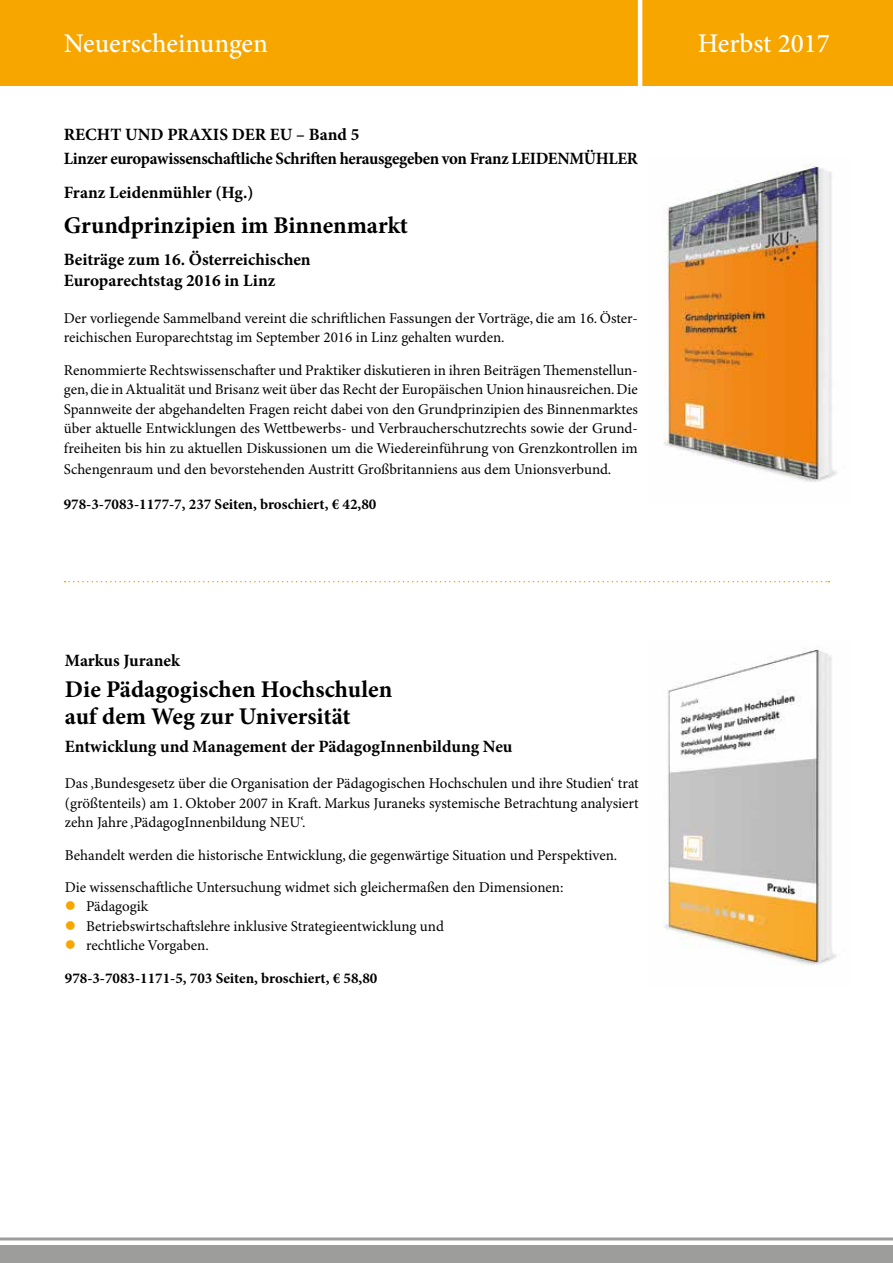
<style>
.page{position:relative;width:893px;height:1263px;background:#fff}
.page>*{position:absolute;margin:0;border:0;box-sizing:border-box;transform-origin:0 0}
.t1{font:500 27px "Minion Pro";color:#fff}
.t2{font:700 24px/27px "Minion Pro";color:#000}
.t3{font:700 17.25px/23.7px "Minion Pro";letter-spacing:-.005em;color:#000}
.t4{font:15px/19.5px "Minion Pro";color:#000}
.t5{font:700 15px/32.2px "Minion Pro";color:#000}
.s1{color:#f7a600}
.s2{font-weight:400}
</style>
<div class="page">
<div style="left:0;top:1246px;width:893px;height:17px;background:#9d9d9c"></div>
<hr style="left:0;top:1237px;width:893px;height:3px;background:#9d9d9c">
<div style="left:0;top:0;width:893px;height:85px;background:#f7a600"></div>
<hr style="left:638px;top:0;width:4px;height:97px;background:#fff">
<img style="left:663px;top:164px;width:174px;height:318px">
<img style="left:663px;top:648px;width:174px;height:318px">
<svg style="left:65px;top:581px;width:764px;height:1px"></svg>
<h1 class="t1" style="left:64px;top:25px;width:206px">Neuerscheinungen</h1>
<h1 class="t1" style="left:698px;top:25px;width:134px">Herbst 2017</h1>
<p class="t3" style="left:64px;top:123px;width:576px">RECHT UND PRAXIS DER EU – Band 5<br>Linzer europawissenschaftliche Schriften herausgegeben von Franz LEIDENMÜHLER</p>
<p class="t3" style="left:64px;top:181px;width:191px">Franz Leidenmühler (Hg.)</p>
<h2 class="t2" style="left:64px;top:211px;width:346px">Grundprinzipien im Binnenmarkt</h2>
<p class="t3" style="left:64px;top:248px;width:248px;line-height:21.6px">Beiträge zum 16. Österreichischen<br>Europarechtstag 2016 in Linz</p>
<p class="t4" style="left:64px;top:309px;width:576px">Der vorliegende Sammelband vereint die schriftlichen Fassungen der Vorträge, die am 16. Öster&shy;reichischen Europarechtstag im September 2016 in Linz gehalten wurden.</p>
<p class="t4" style="left:64px;top:361px;width:576px;text-align:justify">Renommierte Rechtswissenschafter und Praktiker diskutieren in ihren Beiträgen Themenstellun&shy;gen, die in Aktualität und Brisanz weit über das Recht der Europäischen Union hinausreichen. Die Spannweite der abgehandelten Fragen reicht dabei von den Grundprinzipien des Binnenmarktes über aktuelle Entwicklungen des Wettbewerbs- und Verbraucherschutzrechts sowie der Grund&shy;freiheiten bis hin zu aktuellen Diskussionen um die Wiedereinführung von Grenzkontrollen im</p>
<p class="t4" style="left:64px;top:460px;width:549px">Schengenraum und den bevorstehenden Austritt Großbritanniens aus dem Unionsverbund.</p>
<p class="t5" style="left:64px;top:488px;width:314px">978-3-7083-1177-7, 237 Seiten, broschiert, € 42,80</p>
<p class="t3" style="left:65px;top:648px;width:117px">Markus Juranek</p>
<h2 class="t2" style="left:65px;top:675px;width:329px">Die Pädagogischen Hochschulen auf dem Weg zur Universität</h2>
<p class="t3" style="left:65px;top:734px;width:449px">Entwicklung und Management der PädagogInnenbildung Neu</p>
<p class="t4" style="left:65px;top:774px;width:576px;text-align:justify">Das ‚Bundesgesetz über die Organisation der Pädagogischen Hochschulen und ihre Studien‘ trat (größtenteils) am 1. Oktober 2007 in Kraft. Markus Juraneks systemische Betrachtung analysiert zehn Jahre ‚PädagogInnenbildung NEU‘.</p>
<p class="t4" style="left:65px;top:839px;width:554px;line-height:32.2px">Behandelt werden die historische Entwicklung, die gegenwärtige Situation und Perspektiven.<br>Die wissenschaftliche Untersuchung widmet sich gleichermaßen den Dimensionen:</p>
<p class="t4" style="left:65px;top:897px;width:85px"><span class="s1">●</span> Pädagogik</p>
<p class="t4" style="left:65px;top:917px;width:381px"><span class="s1">●</span> Betriebswirtschaftslehre inklusive Strategieentwicklung und</p>
<p class="t5" style="left:65px;top:929px;width:314px"><span class="s1">●</span> <span class="s2">rechtliche Vorgaben.<br></span>978-3-7083-1171-5, 703 Seiten, broschiert, € 58,80</p>
</div>
